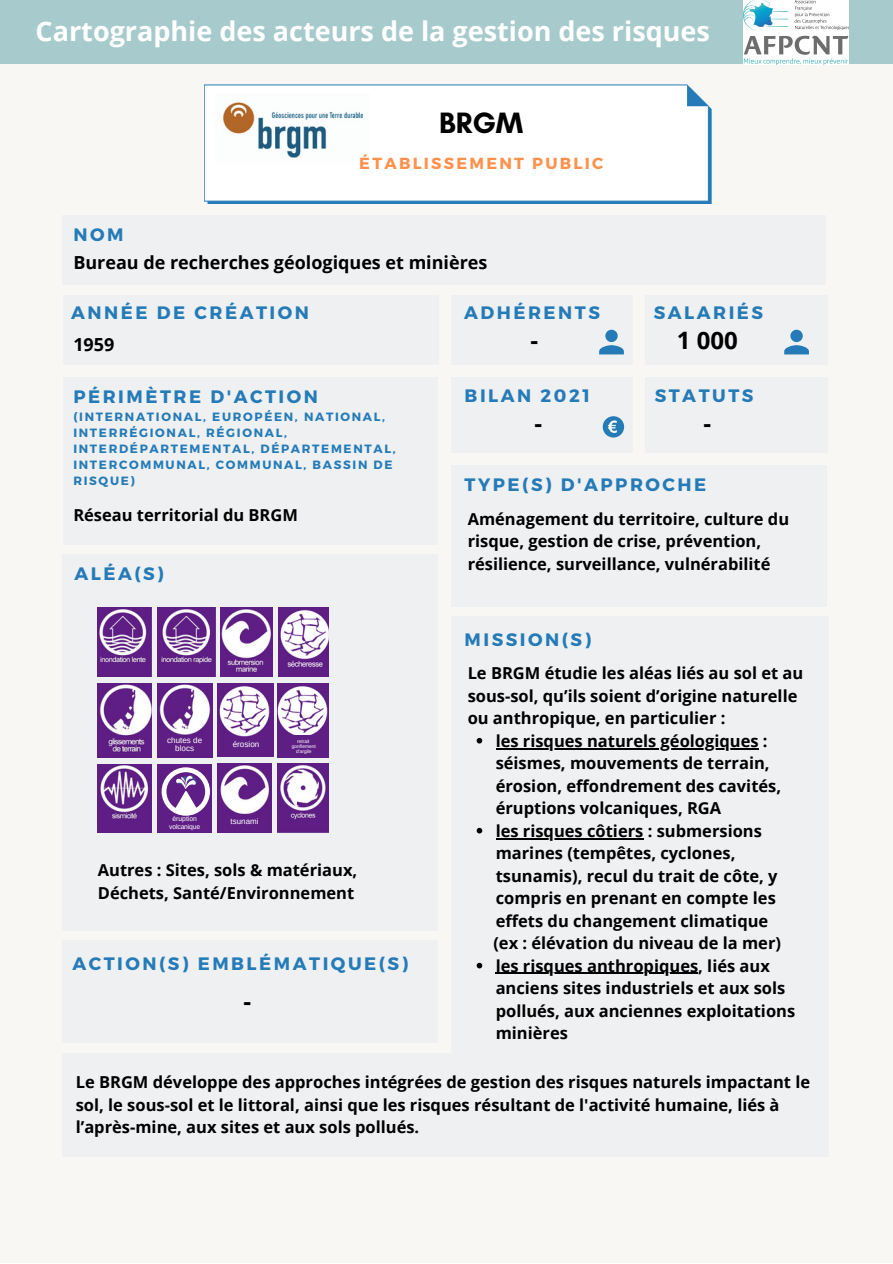
<style>
.page{position:relative;width:893px;height:1264px;background:#fff}
.page>*{position:absolute;margin:0;border:0;box-sizing:border-box;transform-origin:0 0}
.t1{font:700 30px "Glacial Indifference";color:#000}
.t2{font:700 27px "Open Sans";color:#fff}
.t3{font:700 24px "Open Sans";color:#000}
.t4{font:700 18px "Montserrat";letter-spacing:.14em;color:#257bb7}
.t5{font:700 18px "Open Sans";color:#000}
.t6{font:700 16.5px/22.5px "Open Sans";color:#000}
.t7{font:700 16.05px "Montserrat";letter-spacing:.14em;color:#ff914d}
.t8{font:700 12px/16px "Montserrat";letter-spacing:.14em;color:#257bb7}
.t9{font:8.1px/8.1px "Arimo";color:#fff;text-align:center}
.t10{font:7.95px "Arimo";color:#fff}
.t11{font:6.75px/7.2px "Arimo";letter-spacing:-.025em;color:#fff;text-align:center}
.t12{font:4.95px/5.6px "Arimo";color:#fff;text-align:center}
</style>
<div class="page">
<div style="left:0;top:0;width:892px;height:1262px;background:#f8f7f4"></div>
<div style="left:63px;top:940px;width:375px;height:102px;background:#eef0f2"></div>
<div style="left:63px;top:295px;width:375px;height:69px;background:#eef0f2"></div>
<div style="left:451px;top:295px;width:181px;height:69px;background:#eef0f2"></div>
<div style="left:451px;top:377px;width:181px;height:76px;background:#eef0f2"></div>
<div style="left:451px;top:465px;width:376px;height:141px;background:#eef0f2"></div>
<div style="left:63px;top:554px;width:375px;height:377px;background:#eef0f2"></div>
<div style="left:63px;top:215px;width:763px;height:70px;background:#eef0f2"></div>
<div style="left:451px;top:616px;width:378px;height:540px;background:#eef0f2"></div>
<div style="left:602px;top:416px;width:22px;height:21px;background:#257bb7;border-radius:50%"></div>
<svg style="left:607px;top:420px;width:9px;height:13px"></svg>
<div style="left:645px;top:295px;width:182px;height:69px;background:#eef0f2"></div>
<svg style="left:599px;top:330px;width:24px;height:24px"></svg>
<svg style="left:784px;top:330px;width:24px;height:24px"></svg>
<div style="left:645px;top:377px;width:183px;height:76px;background:#eef0f2"></div>
<svg style="left:207px;top:105px;width:504px;height:99px"></svg>
<div style="left:204px;top:84px;width:504px;height:118px;background:#fff"></div>
<div style="left:63px;top:377px;width:374px;height:168px;background:#eef0f2"></div>
<div style="left:0;top:0;width:892px;height:64px;background:#a7cbcd"></div>
<img style="left:743px;top:0;width:105px;height:64px">
<img style="left:97px;top:607px;width:54px;height:69px">
<img style="left:158px;top:607px;width:57px;height:69px">
<img style="left:98px;top:683px;width:54px;height:74px">
<img style="left:278px;top:683px;width:50px;height:74px">
<div style="left:278px;top:735px;width:51px;height:17px;background:#5e1e84"></div>
<img style="left:220px;top:607px;width:52px;height:69px">
<img style="left:278px;top:607px;width:51px;height:69px">
<img style="left:217px;top:683px;width:56px;height:73px">
<div style="left:220px;top:737px;width:51px;height:17px;background:#5e1e84"></div>
<img style="left:218px;top:763px;width:54px;height:69px">
<div style="left:219px;top:814px;width:50px;height:17px;background:#5e1e84"></div>
<img style="left:278px;top:763px;width:50px;height:69px">
<div style="left:158px;top:764px;width:54px;height:68px;background:#5f1e85"></div>
<svg style="left:162px;top:767px;width:48px;height:48px"></svg>
<img style="left:98px;top:764px;width:54px;height:68px">
<img style="left:158px;top:683px;width:54px;height:74px">
<div style="left:162px;top:735px;width:46px;height:17px;background:#5e1e84"></div>
<div style="left:63px;top:1053px;width:388px;height:104px;background:#eef0f2"></div>
<img style="left:210px;top:91px;width:159px;height:72px">
<svg style="left:476px;top:738px;width:6px;height:5px"></svg>
<hr style="left:495px;top:748px;width:263px;height:1px;background:#000">
<svg style="left:476px;top:827px;width:6px;height:6px"></svg>
<hr style="left:495px;top:838px;width:148px;height:1px;background:#000">
<svg style="left:476px;top:962px;width:6px;height:6px"></svg>
<hr style="left:495px;top:972px;width:203px;height:2px;background:#000">
<h2 class="t2" style="left:36px;top:12px;width:676px">Cartographie des acteurs de la gestion des risques</h2>
<h1 class="t1" style="left:439px;top:104px;width:85px">BRGM</h1>
<p class="t7" style="left:359px;top:153px;width:245px">ÉTABLISSEMENT PUBLIC</p>
<p class="t4" style="left:73px;top:223px;width:52px">NOM</p>
<p class="t5" style="left:73px;top:249px;width:415px">Bureau de recherches géologiques et minières</p>
<h3 class="t3" style="left:72px;top:244px;width:128px">Atmoterra</h3>
<p class="t4" style="left:71px;top:301px;width:239px">ANNÉE DE CRÉATION</p>
<p class="t4" style="left:464px;top:301px;width:137px">ADHÉRENTS</p>
<p class="t5" style="left:73px;top:332px;width:43px">1959</p>
<h3 class="t3" style="left:530px;top:324px;width:9px">-</h3>
<p class="t4" style="left:653px;top:301px;width:111px">SALARIÉS</p>
<h3 class="t3" style="left:677px;top:324px;width:62px">1 000</h3>
<p class="t4" style="left:73px;top:384px;width:246px">PÉRIMÈTRE D'ACTION</p>
<p class="t8" style="left:73px;top:408px;width:324px">(INTERNATIONAL, EUROPÉEN, NATIONAL,<br>INTERRÉGIONAL, RÉGIONAL,<br>INTERDÉPARTEMENTAL, DÉPARTEMENTAL,<br>INTERCOMMUNAL, COMMUNAL, BASSIN DE<br>RISQUE)</p>
<p class="t6" style="left:73px;top:503px;width:226px">Réseau territorial du BRGM</p>
<p class="t4" style="left:74px;top:561px;width:91px">ALÉA(S)</p>
<p class="t9" style="left:167px;top:735px;width:36px">chutes de blocs</p>
<p class="t11" style="left:169px;top:815px;width:32px">éruption volcanique</p>
<p class="t9" style="left:233px;top:740px;width:28px">érosion</p>
<p class="t10" style="left:231px;top:817px;width:29px">tsunami</p>
<p class="t12" style="left:292px;top:738px;width:26px">retrait gonflement</p>
<p class="t12" style="left:296px;top:748px;width:17px">d'argile</p>
<p class="t6" style="left:98px;top:858px;width:261px">Autres : Sites, sols &amp; matériaux,<br>Déchets, Santé/Environnement</p>
<p class="t4" style="left:72px;top:951px;width:337px">ACTION(S) EMBLÉMATIQUE(S)</p>
<h3 class="t3" style="left:243px;top:983px;width:9px">-</h3>
<p class="t4" style="left:464px;top:383px;width:127px">BILAN 2021</p>
<p class="t4" style="left:654px;top:383px;width:100px">STATUTS</p>
<h3 class="t3" style="left:534px;top:407px;width:9px">-</h3>
<h3 class="t3" style="left:703px;top:407px;width:9px">-</h3>
<p class="t4" style="left:464px;top:473px;width:243px">TYPE(S) D'APPROCHE</p>
<p class="t6" style="left:467px;top:507px;width:323px">Aménagement du territoire, culture du risque, gestion de crise, prévention, résilience, surveillance, vulnérabilité</p>
<p class="t4" style="left:464px;top:627px;width:128px">MISSION(S)</p>
<p class="t6" style="left:467px;top:661px;width:337px">Le BRGM étudie les aléas liés au sol et au sous-sol, qu’ils soient d’origine naturelle ou anthropique, en particulier :</p>
<p class="t6" style="left:495px;top:729px;width:287px">les risques naturels géologiques : séismes, mouvements de terrain, érosion, effondrement des cavités, éruptions volcaniques, RGA<br>les risques côtiers : submersions marines (tempêtes, cyclones, tsunamis), recul du trait de côte, y compris en prenant en compte les effets du changement climatique</p>
<p class="t6" style="left:495px;top:954px;width:301px">les risques anthropiques, liés aux anciens sites industriels et aux sols pollués, aux anciennes exploitations minières</p>
<p class="t6" style="left:493px;top:931px;width:289px">(ex : élévation du niveau de la mer)</p>
<p class="t6" style="left:76px;top:1070px;width:735px">Le BRGM développe des approches intégrées de gestion des risques naturels impactant le sol, le sous-sol et le littoral, ainsi que les risques résultant de l'activité humaine, liés à l’après-mine, aux sites et aux sols pollués.</p>
</div>
